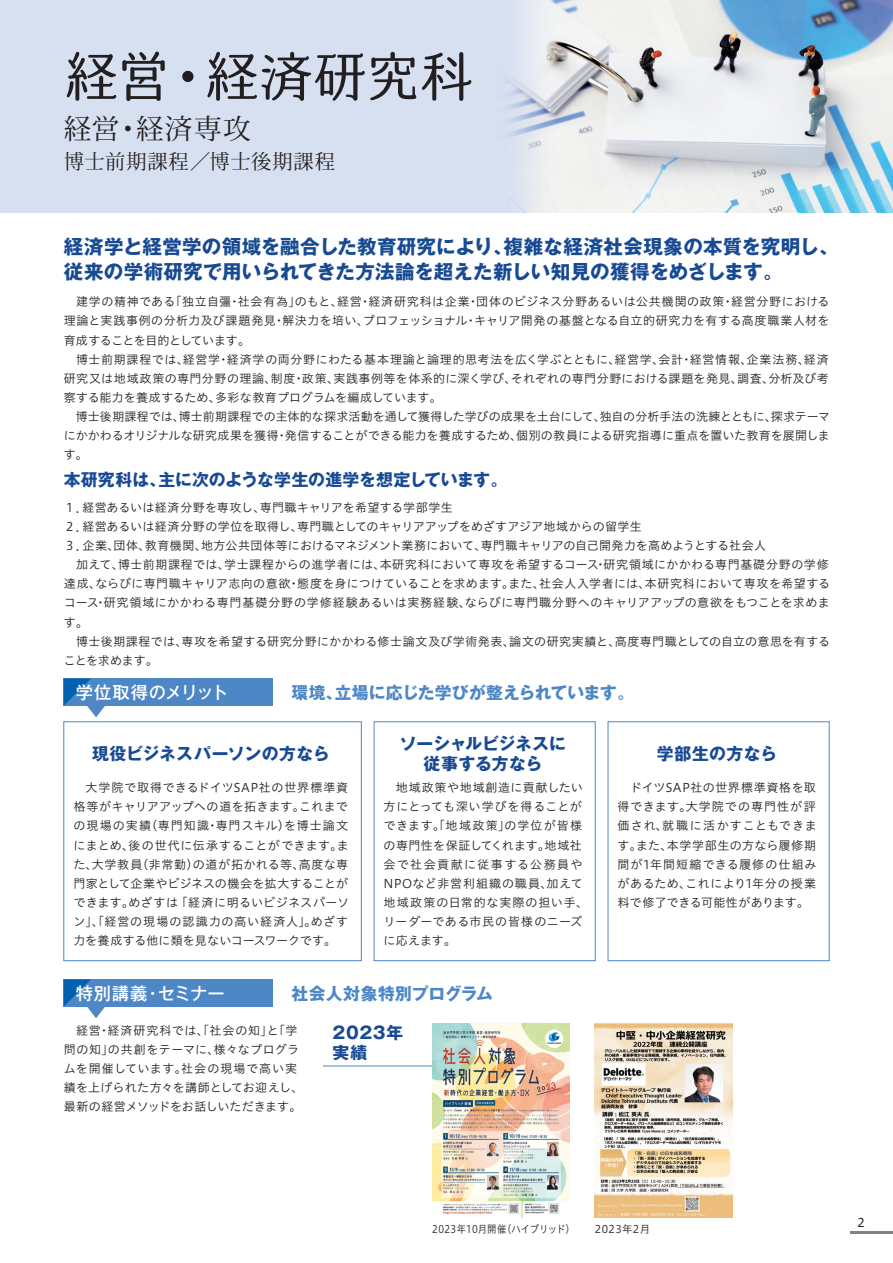
<style>
.page{position:relative;width:893px;height:1263px;background:#fff}
.page>*{position:absolute;margin:0;border:0;box-sizing:border-box;transform-origin:0 0}
.t1{font:55.35px "Hime Mincho Tomoegozen mini";letter-spacing:-.03em;color:#231f20}
.t2{font:27.75px "Koz Min Pro";letter-spacing:.035em;color:#231f20}
.t3{font:20.25px "Koz Min Pro";letter-spacing:.04em;color:#231f20}
.t4{font:700 19.5px/25.5px "Gothic MB101 Pr 6";letter-spacing:.01em;color:#184a93}
.t5{font:500 17.4px "Gothic MB101 Pro";letter-spacing:-.005em;color:#fff}
.t6{font:500 17.4px "Gothic MB101 Pro";letter-spacing:.02em;color:#fff}
.t7{font:700 16.8px/20.2px "Gothic MB101 Pr 6";letter-spacing:.005em;color:#184a93;text-align:center}
.t8{font:700 16.8px "Gothic MB101 Pr 6";letter-spacing:.005em;color:#4d87c6}
.t9{font:700 16.8px "Gothic MB101 Pr 6";letter-spacing:.03em;color:#184a93}
.t10{font:12px/19.2px "Hiragino UD Sans Std W3";letter-spacing:.03em;color:#231f20}
.t11{font:12px/19.2px "Hiragino UD Sans Std W3";letter-spacing:.06em;color:#231f20}
.t12{font:12px "Hiragino UD Sans Std W4";color:#231f20}
.t13{font:10.5px "Hiragino UD Sans Std W3";letter-spacing:.01em;color:#231f20;scale:.89 1}
.t14{font:10.5px "Hiragino UD Sans Std W3";letter-spacing:.03em;color:#231f20}
.s1{font-family:"Koz Min Pro"}
</style>
<div class="page">
<div style="left:0;top:0;width:893px;height:213px;background:#d6e0f1"></div>
<img style="left:507px;top:0;width:386px;height:213px">
<div style="left:64px;top:678px;width:209px;height:28px;background:#4d87c6"></div>
<svg style="left:64px;top:678px;width:41px;height:39px"></svg>
<div style="left:63px;top:721px;width:299px;height:240px;border:1px solid #4d87c6"></div>
<div style="left:374px;top:721px;width:222px;height:240px;border:1px solid #4d87c6"></div>
<div style="left:608px;top:721px;width:222px;height:240px;border:1px solid #4d87c6"></div>
<div style="left:64px;top:979px;width:209px;height:27px;background:#4d87c6"></div>
<svg style="left:64px;top:979px;width:50px;height:39px"></svg>
<hr style="left:323px;top:1065px;width:143px;height:1px;background:#4d87c6">
<img style="left:595px;top:1023px;width:138px;height:194px">
<img style="left:432px;top:1023px;width:138px;height:194px">
<hr style="left:850px;top:1231px;width:43px;height:2px;background:#808285">
<h1 class="t1" style="left:64px;top:49px;width:412px">経営<span class="s1">・</span>経済研究科</h1>
<h2 class="t2" style="left:64px;top:109px;width:189px">経営・経済専攻</h2>
<h3 class="t3" style="left:64px;top:147px;width:273px">博士前期課程／博士後期課程</h3>
<h3 class="t4" style="left:64px;top:233px;width:777px">経済学と経営学の領域を融合した教育研究により、複雑な経済社会現象の本質を究明し、従来の学術研究で用いられてきた方法論を超えた新しい知見の獲得をめざします。</h3>
<p class="t10" style="left:64px;top:291px;width:767px">　建学の精神である「独立自彊・社会有為」のもと、経営・経済研究科は企業・団体のビジネス分野あるいは公共機関の政策・経営分野における理論と実践事例の分析力及び課題発見・解決力を培い、プロフェッショナル・キャリア開発の基盤となる自立的研究力を有する高度職業人材を育成することを目的としています。<br>　博士前期課程では、経営学・経済学の両分野にわたる基本理論と論理的思考法を広く学ぶとともに、経営学、会計・経営情報、企業法務、経済研究又は地域政策の専門分野の理論、制度・政策、実践事例等を体系的に深く学び、それぞれの専門分野における課題を発見、調査、分析及び考察する能力を養成するため、多彩な教育プログラムを編成しています。<br>　博士後期課程では、博士前期課程での主体的な探求活動を通して獲得した学びの成果を土台にして、独自の分析手法の洗練とともに、探求テーマにかかわるオリジナルな研究成果を獲得・発信することができる能力を養成するため、個別の教員による研究指導に重点を置いた教育を展開します。</p>
<h3 class="t7" style="left:64px;top:469px;width:445px">本研究科は、主に次のような学生の進学を想定しています。</h3>
<p class="t10" style="left:64px;top:497px;width:768px">１．経営あるいは経済分野を専攻し、専門職キャリアを希望する学部学生<br>２．経営あるいは経済分野の学位を取得し、専門職としてのキャリアアップをめざすアジア地域からの留学生<br>３．企業、団体、教育機関、地方公共団体等におけるマネジメント業務において、専門職キャリアの自己開発力を高めようとする社会人<br>　加えて、博士前期課程では、学士課程からの進学者には、本研究科において専攻を希望するコース･研究領域にかかわる専門基礎分野の学修達成、ならびに専門職キャリア志向の意欲・態度を身につけていることを求めます。また、社会人入学者には、本研究科において専攻を希望するコース･研究領域にかかわる専門基礎分野の学修経験あるいは実務経験、ならびに専門職分野へのキャリアアップの意欲をもつことを求めます。<br>　博士後期課程では、専攻を希望する研究分野にかかわる修士論文及び学術発表、論文の研究実績と、高度専門職としての自立の意思を有することを求めます。</p>
<h3 class="t8" style="left:291px;top:678px;width:344px">環境、立場に応じた学びが整えられています。</h3>
<h3 class="t5" style="left:76px;top:678px;width:154px">学位取得のメリット</h3>
<h3 class="t7" style="left:92px;top:743px;width:239px">現役ビジネスパーソンの方なら</h3>
<p class="t10" style="left:73px;top:777px;width:277px;text-align:justify">　大学院で取得できるドイツSAP社の世界標準資格等がキャリアアップへの道を拓きます。これまでの現場の実績（専門知識・専門スキル）を博士論文にまとめ、後の世代に伝承することができます。また、大学教員（非常勤）の道が拓かれる等、高度な専門家として企業やビジネスの機会を拡大することができます。めざすは 「経済に明るいビジネスパーソン」、「経営の現場の認識力の高い経済人」。めざす力を養成する他に類を見ないコースワークです。</p>
<h3 class="t7" style="left:400px;top:733px;width:168px">ソーシャルビジネスに従事する方なら</h3>
<p class="t11" style="left:384px;top:777px;width:206px">　地域政策や地域創造に貢献したい方にとっても深い学びを得ることができます。「地域政策」の学位が皆様の専門性を保証してくれます。地域社会で社会貢献に従事する公務員や<br>NPOなど非営利組織の職員、加えて地域政策の日常的な実際の担い手、リーダーである市民の皆様のニーズに応えます。</p>
<h3 class="t6" style="left:76px;top:979px;width:151px">特別講義・セミナー</h3>
<h3 class="t8" style="left:291px;top:979px;width:203px">社会人対象特別プログラム</h3>
<h3 class="t7" style="left:333px;top:1022px;width:72px;text-align:left">2023年実績</h3>
<p class="t10" style="left:64px;top:1020px;width:241px">　経営・経済研究科では、「社会の知」と「学問の知」の共創をテーマに、様々なプログラムを開催しています。社会の現場で高い実績を上げられた方々を講師としてお迎えし、最新の経営メソッドをお話しいただきます。</p>
<h3 class="t9" style="left:657px;top:739px;width:121px">学部生の方なら</h3>
<p class="t10" style="left:618px;top:777px;width:201px;text-align:justify">　ドイツSAP社の世界標準資格を取得できます。大学院での専門性が評価され、就職に活かすこともできます。また、本学学部生の方なら履修期間が1年間短縮できる履修の仕組みがあるため、これにより1年分の授業料で修了できる可能性があります。</p>
<p class="t13" style="left:432px;top:1221px;width:162px">2023年10月開催（ハイブリッド）</p>
<p class="t14" style="left:595px;top:1221px;width:57px">2023年2月</p>
<p class="t12" style="left:857px;top:1213px;width:9px">2</p>
</div>
